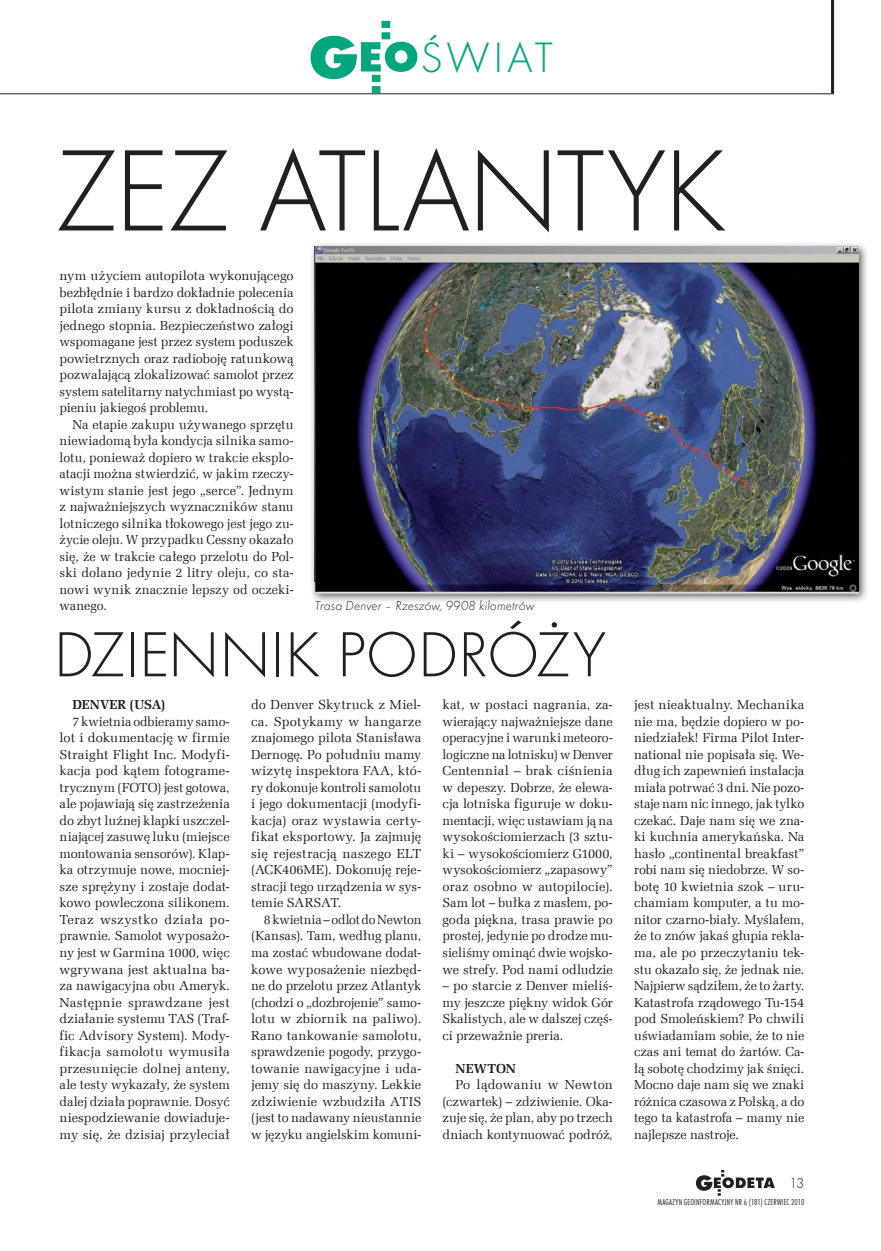
<style>
.page{position:relative;width:881px;height:1251px;background:#fff}
.page>*{position:absolute;margin:0;border:0;box-sizing:border-box;transform-origin:0 0}
.t1{font:120px "Futura TEE Ligh";color:#231f20}
.t2{font:66px "Futura TEE Ligh";letter-spacing:-.04em;color:#231f20}
.t3{font:44.1px "Futura TEE Ligh";letter-spacing:.08em;color:#00a77e}
.t4{font:15px "Futura TEE Ligh";color:#231f20}
.t5{font:13.5px "Futura TEE Ligh Obli";color:#231f20}
.t6{font:13.05px/16.5px "Zapf Ellipt EU";letter-spacing:-.005em;color:#231f20;text-align:justify}
.t7{font:700 13.05px "Zapf Ellipt EU";letter-spacing:.01em;color:#231f20}
.t8{font:9px "Futura TEE Ligh Cond";letter-spacing:.025em;color:#231f20}
</style>
<div class="page">
<svg style="left:310px;top:21px;width:107px;height:72px"></svg>
<hr style="left:0;top:93px;width:833px;height:1px;background:#231f20">
<hr style="left:830px;top:0;width:3px;height:94px;background:#231f20">
<svg style="left:695px;top:1170px;width:79px;height:25px"></svg>
<div style="left:309px;top:241px;width:560px;height:363px;background:#231f20;opacity:.75"></div>
<img style="left:315px;top:247px;width:543px;height:346px">
<h3 class="t3" style="left:420px;top:32px;width:134px">ŚWIAT</h3>
<h1 class="t1" style="left:54px;top:123px;width:323px">ZEZ ATLANTYK</h1>
<p class="t6" style="left:60px;top:267px;width:235px">nym użyciem autopilota wykonującego bezbłędnie i bardzo dokładnie polecenia pilota zmiany kursu z dokładnością do jednego stopnia. Bezpieczeństwo załogi wspomagane jest przez system poduszek powietrznych oraz radioboję ratunkową pozwalającą zlokalizować samolot przez system satelitarny natychmiast po wystą&shy;pieniu jakiegoś problemu.</p>
<p class="t6" style="left:60px;top:416px;width:235px;text-indent:13px">Na etapie zakupu używanego sprzętu niewiadomą była kondycja silnika samo&shy;lotu, ponieważ dopiero w trakcie eksplo&shy;atacji można stwierdzić, w jakim rzeczy&shy;wistym stanie jest jego „serce”. Jednym z najważniejszych wyznaczników stanu lotniczego silnika tłokowego jest jego zu&shy;życie oleju. W przypadku Cessny okazało się, że w trakcie całego przelotu do Pol&shy;ski dolano jedynie 2 litry oleju, co sta&shy;nowi wynik znacznie lepszy od oczeki&shy;wanego.</p>
<p class="t5" style="left:315px;top:598px;width:221px">Trasa Denver – Rzeszów, 9908 kilometrów</p>
<h2 class="t2" style="left:54px;top:617px;width:70px">DZIENNIK</h2>
<h2 class="t2" style="left:337px;top:617px;width:265px">PODRÓŻY</h2>
<p class="t7" style="left:72px;top:696px;width:94px">DENVER (USA)</p>
<p class="t6" style="left:60px;top:713px;width:172px;text-indent:13px">7 kwietnia odbieramy samo&shy;lot i dokumentację w firmie Straight Flight Inc. Modyfi&shy;kacja pod kątem fotograme&shy;trycznym (FOTO) jest gotowa, ale pojawiają się zastrzeżenia do zbyt luźnej klapki uszczel&shy;niającej zasuwę luku (miejsce montowania sensorów). Klap&shy;ka otrzymuje nowe, mocniej&shy;sze sprężyny i zostaje dodat&shy;kowo powleczona silikonem.<br>Teraz wszystko działa po&shy;prawnie. Samolot wyposażo&shy;ny jest w Garmina 1000, więc wgrywana jest aktualna ba&shy;za nawigacyjna obu Ameryk.<br>Następnie sprawdzane jest działanie systemu TAS (Traf&shy;fic Advisory System). Mody&shy;fikacja samolotu wymusiła przesunięcie dolnej anteny, ale testy wykazały, że system dalej działa poprawnie. Dosyć niespodziewanie dowiaduje&shy;my się, że dzisiaj przyleciał</p>
<p class="t6" style="left:251px;top:696px;width:172px">do Denver Skytruck z Miel&shy;ca. Spotykamy w hangarze znajomego pilota Stanisława Dernogę. Po południu mamy wizytę inspektora FAA, któ&shy;ry dokonuje kontroli samolotu i jego dokumentacji (modyfi&shy;kacja) oraz wystawia certy&shy;fikat eksportowy. Ja zajmuję się rejestracją naszego ELT (ACK406ME). Dokonuję reje&shy;stracji tego urządzenia w sys&shy;temie SARSAT.</p>
<p class="t6" style="left:251px;top:911px;width:172px;text-indent:13px">8 kwietnia – odlot do Newton (Kansas). Tam, według planu, ma zostać wbudowane dodat&shy;kowe wyposażenie niezbęd&shy;ne do przelotu przez Atlantyk (chodzi o „dozbrojenie” samo&shy;lotu w zbiornik na paliwo).<br>Rano tankowanie samolotu, sprawdzenie pogody, przygo&shy;towanie nawigacyjne i uda&shy;jemy się do maszyny. Lekkie zdziwienie wzbudziła ATIS (jest to nadawany nieustannie w języku angielskim komuni-</p>
<p class="t6" style="left:442px;top:696px;width:172px">kat, w postaci nagrania, za&shy;wierający najważniejsze dane operacyjne i warunki meteoro&shy;logiczne na lotnisku) w Denver Centennial – brak ciśnienia w depeszy. Dobrze, że elewa&shy;cja lotniska figuruje w doku&shy;mentacji, więc ustawiam ją na wysokościomierzach (3 sztu&shy;ki – wysokościomierz G1000, wysokościomierz „zapasowy” oraz osobno w autopilocie).<br>Sam lot – bułka z masłem, po&shy;goda piękna, trasa prawie po prostej, jedynie po drodze mu&shy;sieliśmy ominąć dwie wojsko&shy;we strefy. Pod nami odludzie</p>
<p class="t6" style="left:442px;top:977px;width:172px">– po starcie z Denver mieliś&shy;my jeszcze piękny widok Gór Skalistych, ale w dalszej częś&shy;ci przeważnie preria.</p>
<p class="t7" style="left:455px;top:1059px;width:62px">NEWTON</p>
<p class="t6" style="left:442px;top:1076px;width:172px;text-indent:13px">Po lądowaniu w Newton (czwartek) – zdziwienie. Oka&shy;zuje się, że plan, aby po trzech dniach kontynuować podróż,</p>
<p class="t6" style="left:634px;top:696px;width:172px">jest nieaktualny. Mechanika nie ma, będzie dopiero w po&shy;niedziałek! Firma Pilot Inter&shy;national nie popisała się. We&shy;dług ich zapewnień instalacja miała potrwać 3 dni. Nie pozo&shy;staje nam nic innego, jak tylko czekać. Daje nam się we zna&shy;ki kuchnia amerykańska. Na hasło „continental breakfast” robi nam się niedobrze. W so&shy;botę 10 kwietnia szok – uru&shy;chamiam komputer, a tu mo&shy;nitor czarno-biały. Myślałem, że to znów jakaś głupia rekla&shy;ma, ale po przeczytaniu tek&shy;stu okazało się, że jednak nie.<br>Najpierw sądziłem, że to żarty.<br>Katastrofa rządowego Tu-154 pod Smoleńskiem? Po chwili uświadamiam sobie, że to nie czas ani temat do żartów. Ca&shy;łą sobotę chodzimy jak śnięci.<br>Mocno daje nam się we znaki różnica czasowa z Polską, a do tego ta katastrofa – mamy nie najlepsze nastroje.</p>
<p class="t4" style="left:788px;top:1174px;width:17px">13</p>
<p class="t8" style="left:657px;top:1196px;width:148px">MAGAZYN GEOINFORMACYJNY NR 6 (181) CZERWIEC 2010</p>
</div>
